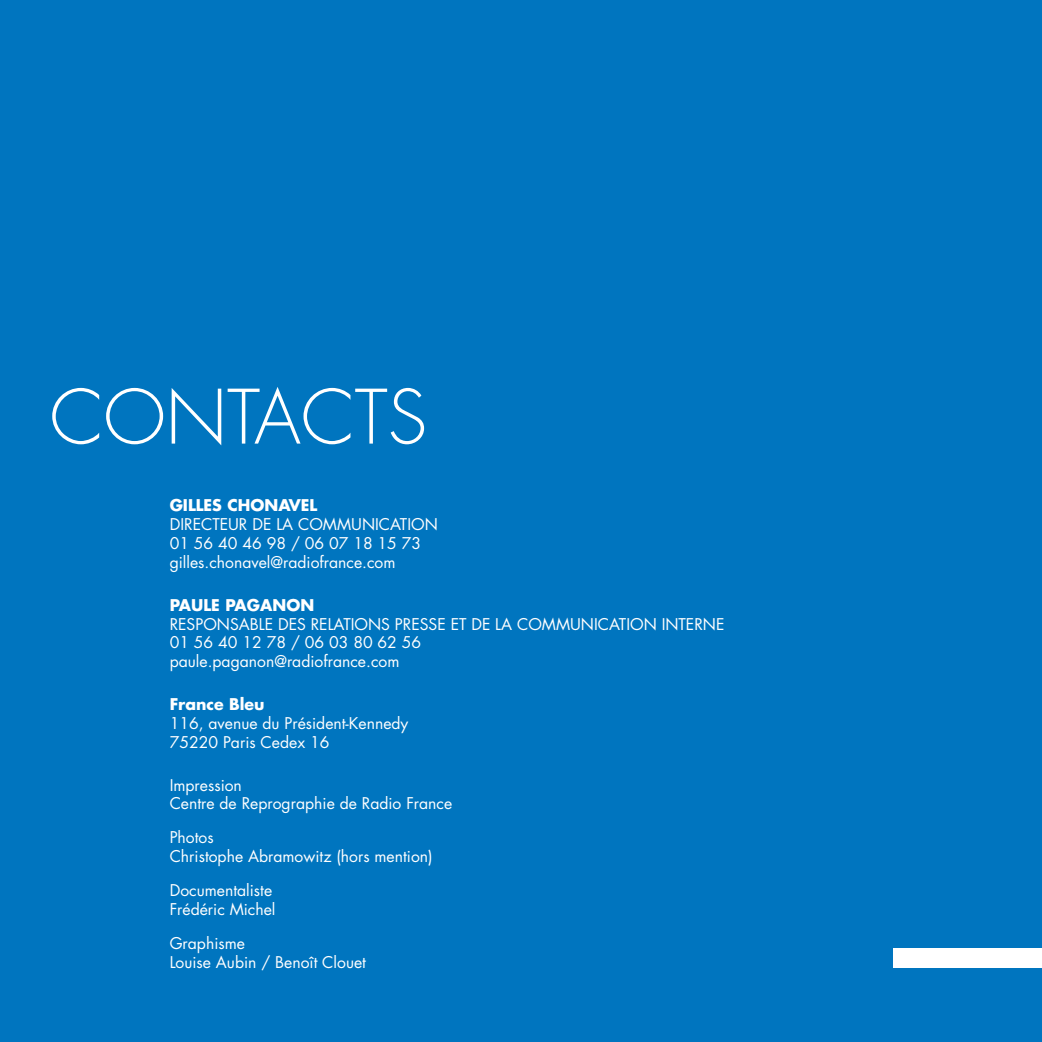
<style>
.page{position:relative;width:1042px;height:1042px;background:#0075bf}
.page>*{position:absolute;margin:0;border:0;box-sizing:border-box;transform-origin:0 0}
.t1{font:300 72.8px "Futura Std";color:#fff}
.t2{font:15.75px/18.9px "Futura Std";color:#fff}
.t3{font:700 15.75px "Futura Std";color:#fff}
</style>
<div class="page">
<div style="left:893px;top:947px;width:149px;height:20px;background:#fff"></div>
<h1 class="t1" style="left:50px;top:373px;width:379px">CONTACTS</h1>
<p class="t3" style="left:170px;top:495px;width:149px">GILLES CHONAVEL</p>
<p class="t2" style="left:170px;top:515px;width:270px">DIRECTEUR DE LA COMMUNICATION<br>01 56 40 46 98 / 06 07 18 15 73 gilles.chonavel@radiofrance.com</p>
<p class="t3" style="left:170px;top:594px;width:146px">PAULE PAGANON</p>
<p class="t2" style="left:170px;top:614px;width:556px">RESPONSABLE DES RELATIONS PRESSE ET DE LA COMMUNICATION INTERNE<br>01 56 40 12 78 / 06 03 80 62 56<br>paule.paganon@radiofrance.com</p>
<p class="t3" style="left:170px;top:693px;width:96px">France Bleu</p>
<p class="t2" style="left:170px;top:714px;width:240px">116, avenue du Président-Kennedy<br>75220 Paris Cedex 16</p>
<p class="t2" style="left:170px;top:775px;width:284px">Impression<br>Centre de Reprographie de Radio France</p>
<p class="t2" style="left:170px;top:828px;width:264px">Photos<br>Christophe Abramowitz (hors mention)</p>
<p class="t2" style="left:170px;top:881px;width:107px">Documentaliste<br>Frédéric Michel</p>
<p class="t2" style="left:170px;top:933px;width:198px">Graphisme<br>Louise Aubin / Benoît Clouet</p>
</div>
